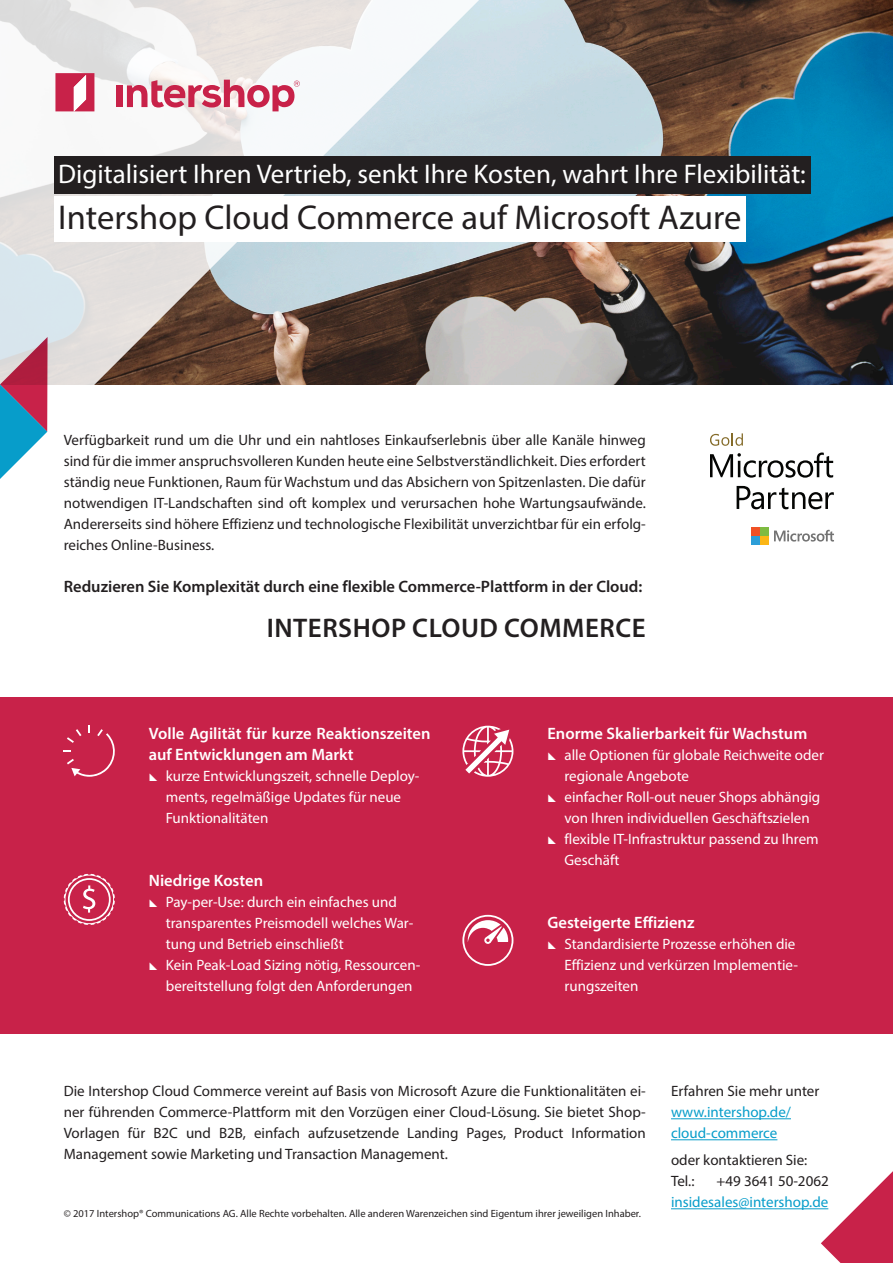
<style>
.page{position:relative;width:893px;height:1263px;background:#fff}
.page>*{position:absolute;margin:0;border:0;box-sizing:border-box;transform-origin:0 0}
.t1{font:34.5px "Myriad Pro";color:#231f20}
.t2{font:27px "Myriad Pro";color:#fff}
.t3{font:600 27px "Myriad Pro";letter-spacing:.02em;color:#231f20}
.t4{font:600 16.5px/21px "Myriad Pro";color:#fff}
.t5{font:600 16.5px "Myriad Pro";color:#231f20}
.t6{font:15px/21px "Myriad Pro";color:#231f20;text-align:justify}
.t7{font:15px/21px "Myriad Pro";color:#fff}
.t8{font:15px/21px "Myriad Pro";color:#079dca}
.t9{font:10.5px "Myriad Pro";color:#231f20}
</style>
<div class="page">
<div style="left:0;top:697px;width:893px;height:336px;background:#c82249"></div>
<img style="left:493px;top:0;width:400px;height:384px">
<svg style="left:0;top:0;width:493px;height:385px"></svg>
<svg style="left:821px;top:1171px;width:72px;height:92px"></svg>
<svg style="left:0;top:337px;width:48px;height:142px"></svg>
<svg style="left:64px;top:874px;width:51px;height:51px"></svg>
<svg style="left:462px;top:726px;width:51px;height:51px"></svg>
<svg style="left:462px;top:915px;width:51px;height:51px"></svg>
<svg style="left:64px;top:726px;width:51px;height:51px"></svg>
<div style="left:54px;top:156px;width:756px;height:38px;background:#231f20"></div>
<div style="left:54px;top:197px;width:692px;height:45px;background:#fff"></div>
<hr style="left:671px;top:1118px;width:120px;height:1px;background:#079dca">
<hr style="left:671px;top:1139px;width:106px;height:1px;background:#079dca">
<hr style="left:671px;top:1208px;width:157px;height:1px;background:#079dca">
<svg style="left:710px;top:452px;width:123px;height:26px"></svg>
<svg style="left:737px;top:486px;width:97px;height:23px"></svg>
<svg style="left:774px;top:530px;width:60px;height:12px"></svg>
<div style="left:751px;top:527px;width:8px;height:8px;background:#f05125"></div>
<div style="left:760px;top:527px;width:9px;height:8px;background:#7ebb41"></div>
<div style="left:751px;top:536px;width:8px;height:9px;background:#2c9ed8"></div>
<div style="left:760px;top:536px;width:9px;height:9px;background:#fbb616"></div>
<svg style="left:710px;top:433px;width:33px;height:13px"></svg>
<div style="left:116px;top:85px;width:7px;height:22px;background:#c82249"></div>
<svg style="left:127px;top:80px;width:173px;height:31px"></svg>
<svg style="left:55px;top:73px;width:39px;height:38px"></svg>
<h2 class="t2" style="left:58px;top:157px;width:749px">Digitalisiert Ihren Vertrieb, senkt Ihre Kosten, wahrt Ihre Flexibilität:</h2>
<h1 class="t1" style="left:58px;top:196px;width:685px">Intershop Cloud Commerce auf Microsoft Azure</h1>
<p class="t6" style="left:64px;top:429px;width:584px">Verfügbarkeit rund um die Uhr und ein nahtloses Einkaufserlebnis über alle Kanäle hinweg sind für die immer anspruchsvolleren Kunden heute eine Selbstverständlichkeit. Dies erfordert ständig neue Funktionen, Raum für Wachstum und das Absichern von Spitzenlasten. Die dafür notwendigen IT-Landschaften sind oft komplex und verursachen hohe Wartungsaufwände.<br>Andererseits sind höhere Effizienz und technologische Flexibilität unverzichtbar für ein erfolg&shy;reiches Online-Business.</p>
<p class="t5" style="left:64px;top:576px;width:580px">Reduzieren Sie Komplexität durch eine flexible Commerce-Plattform in der Cloud:</p>
<h2 class="t3" style="left:267px;top:611px;width:381px">INTERSHOP CLOUD COMMERCE</h2>
<p class="t4" style="left:149px;top:723px;width:283px">Volle Agilität für kurze Reaktionszeiten auf Entwicklungen am Markt</p>
<p class="t7" style="left:166px;top:765px;width:255px">kurze Entwicklungszeit, schnelle Deploy&shy;ments, regelmäßige Updates für neue<br>Funktionalitäten</p>
<p class="t4" style="left:149px;top:870px;width:116px">Niedrige Kosten</p>
<p class="t7" style="left:166px;top:891px;width:256px">Pay-per-Use: durch ein einfaches und transparentes Preismodell welches War&shy;tung und Betrieb einschließt<br>Kein Peak-Load Sizing nötig, Ressourcen&shy;bereitstellung folgt den Anforderungen</p>
<p class="t4" style="left:547px;top:723px;width:261px">Enorme Skalierbarkeit für Wachstum</p>
<p class="t7" style="left:564px;top:744px;width:261px">alle Optionen für globale Reichweite oder regionale Angebote<br>einfacher Roll-out neuer Shops abhängig von Ihren individuellen Geschäftszielen flexible IT-Infrastruktur passend zu Ihrem Geschäft</p>
<p class="t4" style="left:547px;top:912px;width:148px">Gesteigerte Effizienz</p>
<p class="t7" style="left:564px;top:933px;width:235px">Standardisierte Prozesse erhöhen die<br>Effizienz und verkürzen Implementie&shy;rungszeiten</p>
<p class="t6" style="left:64px;top:1080px;width:584px">Die Intershop Cloud Commerce vereint auf Basis von Microsoft Azure die Funktionalitäten ei&shy;ner führenden Commerce-Plattform mit den Vorzügen einer Cloud-Lösung. Sie bietet Shop-Vorlagen für B2C und B2B, einfach aufzusetzende Landing Pages, Product Information Management sowie Marketing und Transaction Management.</p>
<p class="t6" style="left:671px;top:1080px;width:150px">Erfahren Sie mehr unter</p>
<p class="t8" style="left:671px;top:1101px;width:121px">www.intershop.de/ cloud-commerce</p>
<p class="t6" style="left:671px;top:1149px;width:138px">oder kontaktieren Sie:<br>Tel.:</p>
<p class="t6" style="left:716px;top:1170px;width:114px">+49 3641 50-2062</p>
<p class="t8" style="left:671px;top:1191px;width:159px">insidesales@intershop.de</p>
<p class="t9" style="left:64px;top:1207px;width:579px">© 2017 Intershop® Communications AG. Alle Rechte vorbehalten. Alle anderen Warenzeichen sind Eigentum ihrer jeweiligen Inhaber.</p>
</div>
